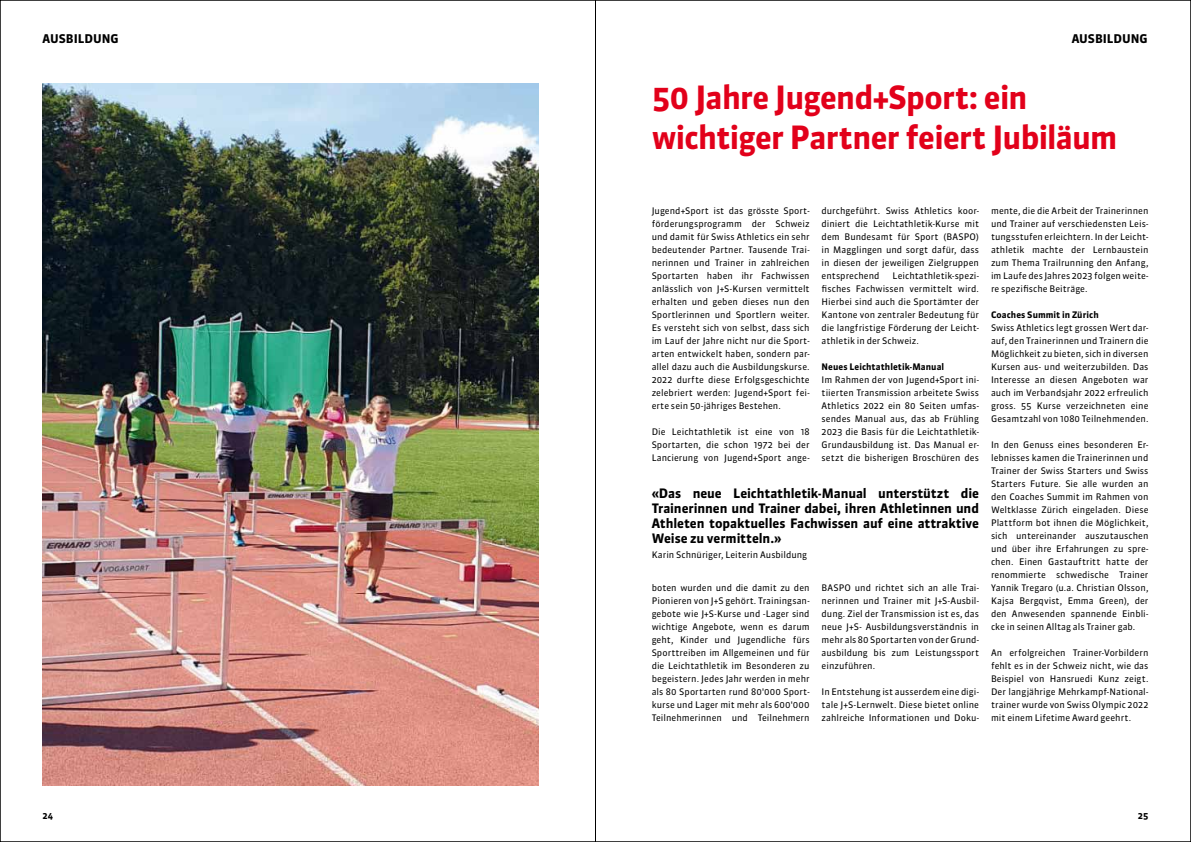
<style>
.page{position:relative;width:1191px;height:842px;background:#fff}
.page>*{position:absolute;margin:0;border:0;box-sizing:border-box;transform-origin:0 0}
.t1{font:700 32px/40px "Sanuk OT";letter-spacing:-.025em;color:#e2001a}
.t2{font:700 13px/15px "Sanuk OT";letter-spacing:-.005em;color:#000;text-align:justify}
.t3{font:700 12px "Sanuk OT";color:#000}
.t4{font:9px/13px "Sanuk OT";letter-spacing:.005em;color:#000;text-align:justify}
.t5{font:700 9px "Sanuk OT";letter-spacing:.005em;color:#000}
</style>
<div class="page">
<hr style="left:595px;top:0;width:1px;height:842px;background:#000">
<img style="left:42px;top:84px;width:497px;height:701px">
<h3 class="t3" style="left:43px;top:31px;width:78px">AUSBILDUNG</h3>
<p class="t5" style="left:43px;top:810px;width:12px">24</p>
<h3 class="t3" style="left:1071px;top:31px;width:78px">AUSBILDUNG</h3>
<h1 class="t1" style="left:651px;top:77px;width:467px">50 Jahre Jugend+Sport: ein wichtiger Partner feiert Jubiläum</h1>
<p class="t4" style="left:651px;top:204px;width:159px">Jugend+Sport ist das grösste Sport&shy;förderungsprogramm der Schweiz und damit für Swiss Athletics ein sehr bedeutender Partner. Tausende Trai&shy;nerinnen und Trainer in zahlreichen Sportarten haben ihr Fachwissen anlässlich von J+S-Kursen vermittelt erhalten und geben dieses nun den Sportlerinnen und Sportlern weiter.<br>Es versteht sich von selbst, dass sich im Lauf der Jahre nicht nur die Sport&shy;arten entwickelt haben, sondern par&shy;allel dazu auch die Ausbildungskurse.<br>2022 durfte diese Erfolgsgeschichte zelebriert werden: Jugend+Sport fei&shy;erte sein 50-jähriges Bestehen.</p>
<p class="t4" style="left:651px;top:425px;width:159px">Die Leichtathletik ist eine von 18<br>Sportarten, die schon 1972 bei der Lancierung von Jugend+Sport ange-</p>
<p class="t4" style="left:821px;top:204px;width:159px">durchgeführt. Swiss Athletics koor&shy;diniert die Leichtathletik-Kurse mit dem Bundesamt für Sport (BASPO) in Magglingen und sorgt dafür, dass in diesen der jeweiligen Zielgruppen entsprechend</p>
<p class="t4" style="left:821px;top:269px;width:159px;text-indent:71px">Leichtathletik-spezi&shy;fisches Fachwissen vermittelt wird.<br>Hierbei sind auch die Sportämter der Kantone von zentraler Bedeutung für die langfristige Förderung der Leicht&shy;athletik in der Schweiz.</p>
<p class="t5" style="left:821px;top:361px;width:124px">Neues Leichtathletik-Manual</p>
<p class="t4" style="left:821px;top:373px;width:159px">Im Rahmen der von Jugend+Sport ini&shy;tiierten Transmission arbeitete Swiss Athletics 2022 ein 80 Seiten umfas&shy;sendes Manual aus, das ab Frühling 2023 die Basis für die Leichtathletik-Grundausbildung ist. Das Manual er&shy;setzt die bisherigen Broschüren des</p>
<h2 class="t2" style="left:651px;top:486px;width:329px">«Das neue Leichtathletik-Manual unterstützt die Trainerinnen und Trainer dabei, ihren Athletinnen und Athleten topaktuelles Fachwissen auf eine attraktive Weise zu vermitteln.»</h2>
<p class="t4" style="left:651px;top:548px;width:157px">Karin Schnüriger, Leiterin Ausbildung</p>
<p class="t4" style="left:651px;top:581px;width:159px">boten wurden und die damit zu den Pionieren von J+S gehört. Trainingsan&shy;gebote wie J+S-Kurse und -Lager sind wichtige Angebote, wenn es darum geht, Kinder und Jugendliche fürs Sporttreiben im Allgemeinen und für die Leichtathletik im Besonderen zu begeistern. Jedes Jahr werden in mehr als 80 Sportarten rund 80'000 Sport&shy;kurse und Lager mit mehr als 600'000<br>Teilnehmerinnen und Teilnehmern</p>
<p class="t4" style="left:821px;top:581px;width:159px">BASPO und richtet sich an alle Trai&shy;nerinnen und Trainer mit J+S-Ausbil&shy;dung. Ziel der Transmission ist es, das neue J+S- Ausbildungsverständnis in mehr als 80 Sportarten von der Grund&shy;ausbildung bis zum Leistungssport einzuführen.</p>
<p class="t4" style="left:821px;top:685px;width:159px">In Entstehung ist ausserdem eine digi&shy;tale J+S-Lernwelt. Diese bietet online zahlreiche Informationen und Doku-</p>
<p class="t4" style="left:991px;top:204px;width:159px">mente, die die Arbeit der Trainerinnen und Trainer auf verschiedensten Leis&shy;tungsstufen erleichtern. In der Leicht&shy;athletik machte der Lernbaustein zum Thema Trailrunning den Anfang, im Laufe des Jahres 2023 folgen weite&shy;re spezifische Beiträge.</p>
<p class="t5" style="left:991px;top:309px;width:109px">Coaches Summit in Zürich</p>
<p class="t4" style="left:991px;top:321px;width:159px">Swiss Athletics legt grossen Wert dar&shy;auf, den Trainerinnen und Trainern die Möglichkeit zu bieten, sich in diversen Kursen aus- und weiterzubilden. Das Interesse an diesen Angeboten war auch im Verbandsjahr 2022 erfreulich gross. 55 Kurse verzeichneten eine Gesamtzahl von 1080 Teilnehmenden.</p>
<p class="t4" style="left:991px;top:438px;width:159px">In den Genuss eines besonderen Er&shy;lebnisses kamen die Trainerinnen und Trainer der Swiss Starters und Swiss Starters Future. Sie alle wurden an den Coaches Summit im Rahmen von Weltklasse Zürich eingeladen. Diese Plattform bot ihnen die Möglichkeit, sich untereinander auszutauschen und über ihre Erfahrungen zu spre&shy;chen. Einen Gastauftritt hatte der renommierte schwedische Trainer Yannik Tregaro (u.a. Christian Olsson, Kajsa Bergqvist, Emma Green), der den Anwesenden spannende Einbli&shy;cke in seinen Alltag als Trainer gab.</p>
<p class="t4" style="left:991px;top:646px;width:159px">An erfolgreichen Trainer-Vorbildern fehlt es in der Schweiz nicht, wie das Beispiel von Hansruedi Kunz zeigt.<br>Der langjährige Mehrkampf-National&shy;trainer wurde von Swiss Olympic 2022 mit einem Lifetime Award geehrt.</p>
<p class="t5" style="left:1137px;top:810px;width:12px">25</p>
</div>
